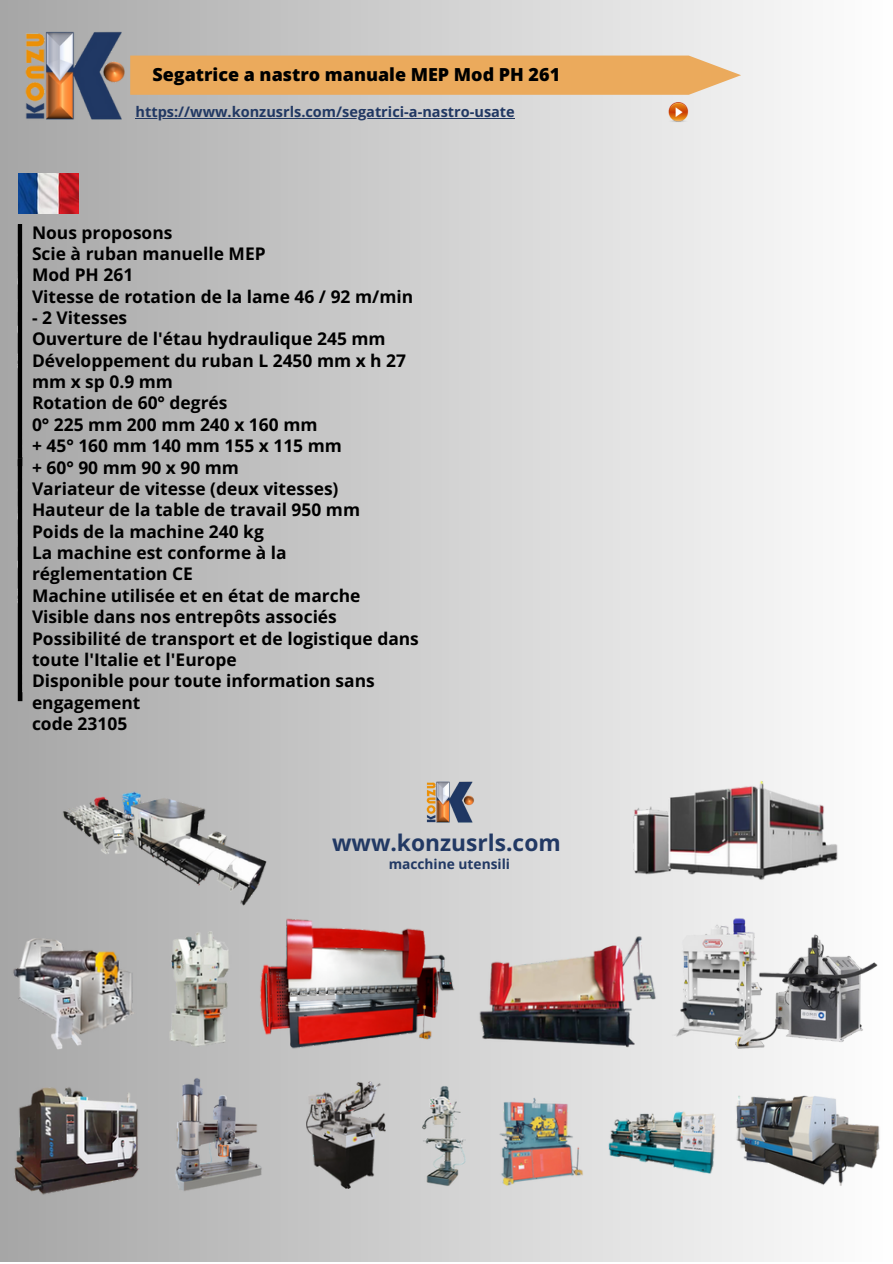
<style>
.page{position:relative;width:893px;height:1264px;background:#fff}
.page>*{position:absolute;margin:0;border:0;box-sizing:border-box;transform-origin:0 0}
.t1{font:700 22.8px "Open Sans";color:#223964}
.t2{font:800 18px "Open Sans";color:#000}
.t3{font:700 17.4px/21.3px "Open Sans";color:#000}
.t4{font:700 14.55px "Open Sans";color:#213863}
.t5{font:700 13.8px "Open Sans";color:#223964}
</style>
<div class="page">
<div style="left:0;top:0;width:892px;height:1261px;background:linear-gradient(to right,#a6a6a6,#fefefe)"></div>
<img style="left:466px;top:927px;width:194px;height:133px">
<img style="left:4px;top:935px;width:146px;height:115px">
<img style="left:256px;top:914px;width:201px;height:136px">
<img style="left:421px;top:1085px;width:45px;height:101px">
<img style="left:605px;top:1106px;width:114px;height:72px">
<img style="left:61px;top:788px;width:216px;height:120px">
<img style="left:155px;top:923px;width:89px;height:128px">
<img style="left:12px;top:1079px;width:128px;height:124px">
<img style="left:306px;top:1081px;width:79px;height:107px">
<img style="left:631px;top:780px;width:211px;height:105px">
<img style="left:768px;top:928px;width:120px;height:123px">
<img style="left:423px;top:777px;width:53px;height:49px">
<img style="left:664px;top:913px;width:104px;height:138px">
<img style="left:734px;top:1062px;width:146px;height:146px">
<img style="left:491px;top:1092px;width:99px;height:101px">
<img style="left:173px;top:1077px;width:91px;height:115px">
<img style="left:12px;top:185px;width:13px;height:235px">
<img style="left:12px;top:420px;width:13px;height:321px">
<img style="left:19px;top:174px;width:59px;height:39px">
<img style="left:18px;top:23px;width:112px;height:105px">
<div style="left:130px;top:56px;width:611px;height:39px;background:#ebaa5c"></div>
<img style="left:668px;top:103px;width:20px;height:20px">
<hr style="left:136px;top:118px;width:379px;height:1px;background:#213863">
<p class="t2" style="left:152px;top:62px;width:409px">Segatrice a nastro manuale MEP Mod PH 261</p>
<p class="t4" style="left:136px;top:101px;width:381px">https://www.konzusrls.com/segatrici-a-nastro-usate</p>
<p class="t3" style="left:32px;top:221px;width:142px">Nous proposons</p>
<p class="t3" style="left:32px;top:242px;width:235px">Scie à ruban manuelle MEP</p>
<p class="t3" style="left:32px;top:264px;width:103px">Mod PH 261</p>
<p class="t3" style="left:32px;top:285px;width:382px">Vitesse de rotation de la lame 46 / 92 m/min</p>
<p class="t3" style="left:32px;top:306px;width:97px">- 2 Vitesses</p>
<p class="t3" style="left:32px;top:328px;width:355px">Ouverture de l'étau hydraulique 245 mm</p>
<p class="t3" style="left:32px;top:349px;width:375px">Développement du ruban L 2450 mm x h 27 mm x sp 0.9 mm</p>
<p class="t3" style="left:32px;top:392px;width:197px">Rotation de 60° degrés</p>
<p class="t3" style="left:32px;top:413px;width:287px">0° 225 mm 200 mm 240 x 160 mm</p>
<p class="t3" style="left:32px;top:435px;width:311px">+ 45° 160 mm 140 mm 155 x 115 mm</p>
<p class="t3" style="left:32px;top:456px;width:208px">+ 60° 90 mm 90 x 90 mm</p>
<p class="t3" style="left:32px;top:477px;width:308px">Variateur de vitesse (deux vitesses)</p>
<p class="t3" style="left:32px;top:499px;width:329px">Hauteur de la table de travail 950 mm</p>
<p class="t3" style="left:32px;top:520px;width:233px">Poids de la machine 240 kg</p>
<p class="t3" style="left:32px;top:541px;width:256px">La machine est conforme à la réglementation CE</p>
<p class="t3" style="left:32px;top:584px;width:330px">Machine utilisée et en état de marche</p>
<p class="t3" style="left:32px;top:605px;width:306px">Visible dans nos entrepôts associés</p>
<p class="t3" style="left:32px;top:627px;width:388px">Possibilité de transport et de logistique dans toute l'Italie et l'Europe</p>
<p class="t3" style="left:32px;top:670px;width:344px">Disponible pour toute information sans engagement</p>
<p class="t3" style="left:32px;top:712px;width:97px">code 23105</p>
<p class="t1" style="left:332px;top:826px;width:230px">www.konzusrls.com</p>
<p class="t5" style="left:388px;top:854px;width:123px">macchine utensili</p>
</div>
